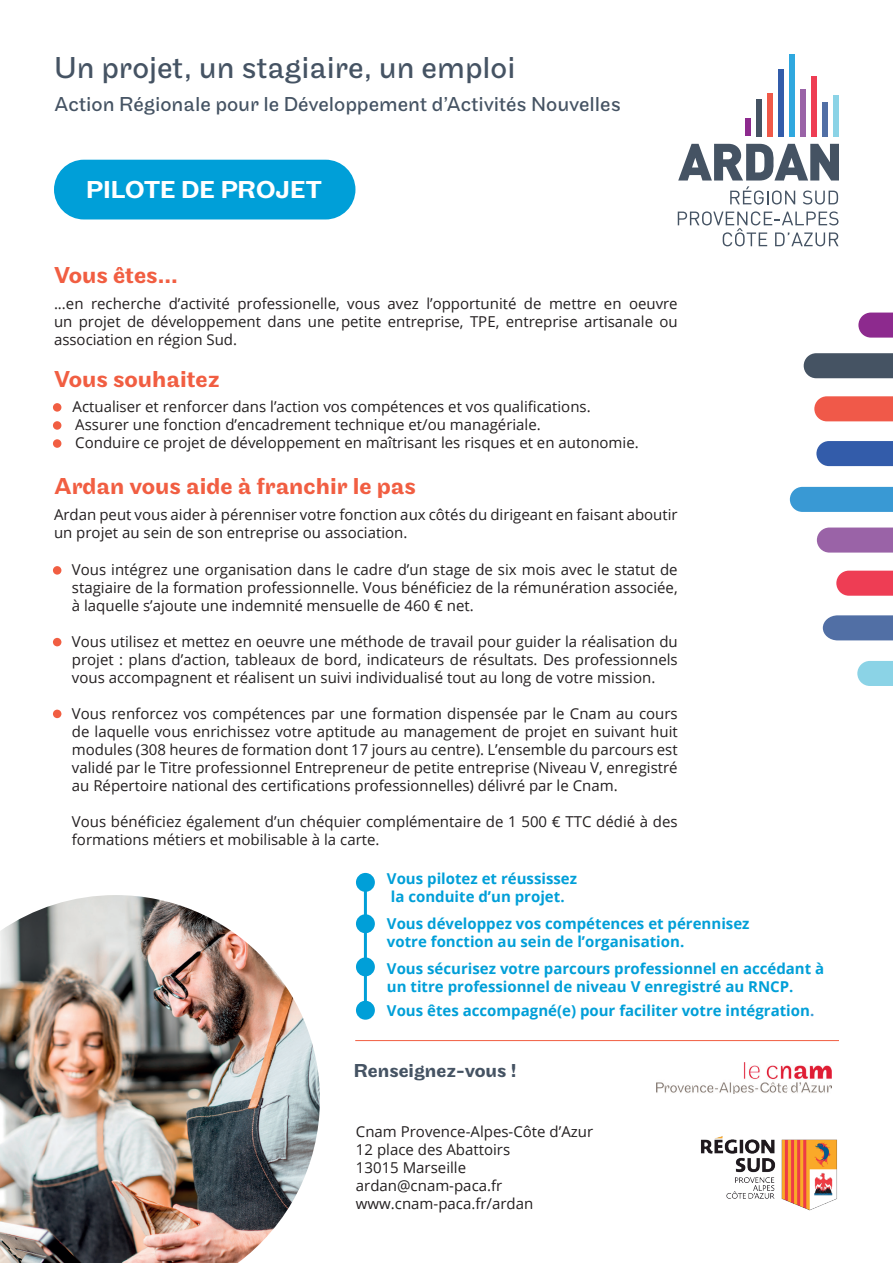
<style>
.page{position:relative;width:893px;height:1263px;background:#fff}
.page>*{position:absolute;margin:0;border:0;box-sizing:border-box;transform-origin:0 0}
.t1{font:31.5px "Maple";color:#455363}
.t2{font:500 25.5px "Maple";color:#fff}
.t3{font:500 24px "Maple";color:#f15e42}
.t4{font:21px "Maple";color:#455363}
.t5{font:500 19.5px "Maple";color:#455363}
.t6{font:15px/18px "Open Sans";color:#231f20;text-align:justify}
.t7{font:700 15px/18px "Open Sans";color:#009fd8}
.s1{color:#3999d4}
</style>
<div class="page">
<svg style="left:678px;top:144px;width:161px;height:60px"></svg>
<svg style="left:678px;top:211px;width:160px;height:35px"></svg>
<div style="left:789px;top:54px;width:6px;height:82px;background:#2fa8df"></div>
<div style="left:778px;top:69px;width:6px;height:67px;background:#335caa"></div>
<div style="left:800px;top:89px;width:6px;height:47px;background:#9a63a7"></div>
<div style="left:811px;top:76px;width:6px;height:60px;background:#ee3d54"></div>
<div style="left:822px;top:102px;width:6px;height:34px;background:#516fa5"></div>
<div style="left:756px;top:99px;width:6px;height:37px;background:#455363"></div>
<div style="left:745px;top:118px;width:6px;height:18px;background:#8d2a8e"></div>
<div style="left:833px;top:95px;width:6px;height:41px;background:#8bd3e6"></div>
<div style="left:767px;top:93px;width:6px;height:43px;background:#f05949"></div>
<div style="left:54px;top:160px;width:301px;height:59px;background:#009fd8;border-radius:30px"></div>
<img style="left:0;top:895px;width:320px;height:368px">
<div style="left:356px;top:873px;width:19px;height:19px;background:#009fd8;border-radius:50%"></div>
<div style="left:356px;top:914px;width:19px;height:19px;background:#009fd8;border-radius:50%"></div>
<div style="left:356px;top:957px;width:19px;height:19px;background:#009fd8;border-radius:50%"></div>
<div style="left:356px;top:1001px;width:19px;height:19px;background:#009fd8;border-radius:50%"></div>
<hr style="left:364px;top:879px;width:3px;height:136px;background:#009fd8">
<hr style="left:355px;top:1040px;width:484px;height:1px;background:#f15e42">
<img style="left:657px;top:1062px;width:174px;height:32px">
<img style="left:701px;top:1136px;width:136px;height:75px">
<div style="left:53px;top:403px;width:8px;height:9px;background:#f15e42;border-radius:50%"></div>
<div style="left:53px;top:421px;width:8px;height:9px;background:#f15e42;border-radius:50%"></div>
<div style="left:53px;top:439px;width:8px;height:9px;background:#f15e42;border-radius:50%"></div>
<div style="left:53px;top:566px;width:8px;height:9px;background:#f15e42;border-radius:50%"></div>
<div style="left:53px;top:638px;width:8px;height:8px;background:#f15e42;border-radius:50%"></div>
<div style="left:53px;top:710px;width:8px;height:8px;background:#f15e42;border-radius:50%"></div>
<svg style="left:857px;top:661px;width:36px;height:25px"></svg>
<svg style="left:823px;top:615px;width:70px;height:25px;background:#5a76a9"></svg>
<svg style="left:836px;top:571px;width:57px;height:25px"></svg>
<svg style="left:817px;top:527px;width:76px;height:26px;background:#a06dad"></svg>
<svg style="left:790px;top:486px;width:103px;height:26px;background:#449fd6"></svg>
<svg style="left:814px;top:396px;width:79px;height:25px;background:#f06151"></svg>
<svg style="left:816px;top:441px;width:77px;height:25px;background:#3b62ad"></svg>
<div style="left:804px;top:353px;width:89px;height:25px;background:#455363"></div>
<svg style="left:858px;top:313px;width:35px;height:25px"></svg>
<h1 class="t1" style="left:54px;top:49px;width:463px">Un projet, un stagiaire, un emploi</h1>
<h3 class="t4" style="left:54px;top:93px;width:568px">Action Régionale pour le Développement d’Activités Nouvelles</h3>
<h2 class="t2" style="left:86px;top:175px;width:237px">PILOTE DE PROJET</h2>
<h3 class="t3" style="left:54px;top:262px;width:125px">Vous êtes...</h3>
<p class="t6" style="left:54px;top:294px;width:625px">...en recherche d’activité professionelle, vous avez l’opportunité de mettre en oeuvre un projet de développement dans une petite entreprise, TPE, entreprise artisanale ou association en région Sud.</p>
<h3 class="t3" style="left:54px;top:365px;width:167px">Vous souhaitez</h3>
<p class="t6" style="left:73px;top:397px;width:568px;text-align:left">Actualiser et renforcer dans l’action vos compétences et vos qualifications.<br>Assurer une fonction d’encadrement technique et/ou managériale.<br>Conduire ce projet de développement en maîtrisant les risques et en autonomie.</p>
<h3 class="t3" style="left:54px;top:472px;width:363px">Ardan vous aide à franchir le pas</h3>
<p class="t6" style="left:54px;top:505px;width:625px">Ardan peut vous aider à pérenniser votre fonction aux côtés du dirigeant en faisant aboutir un projet au sein de son entreprise ou association.</p>
<p class="t6" style="left:72px;top:560px;width:607px">Vous intégrez une organisation dans le cadre d’un stage de six mois avec le statut de stagiaire de la formation professionnelle. Vous bénéficiez de la rémunération associée, à laquelle s’ajoute une indemnité mensuelle de 460 € net.</p>
<p class="t6" style="left:72px;top:632px;width:607px">Vous utilisez et mettez en oeuvre une méthode de travail pour guider la réalisation du projet : plans d’action, tableaux de bord, indicateurs de résultats. Des professionnels vous accompagnent et réalisent un suivi individualisé tout au long de votre mission.</p>
<p class="t6" style="left:72px;top:704px;width:607px">Vous renforcez vos compétences par une formation dispensée par le Cnam au cours de laquelle vous enrichissez votre aptitude au management de projet en suivant huit modules (308 heures de formation dont 17 jours au centre). L’ensemble du parcours est validé par le Titre professionnel Entrepreneur de petite entreprise (Niveau V, enregistré au Répertoire national des certifications professionnelles) délivré par le Cnam.</p>
<p class="t6" style="left:72px;top:812px;width:607px">Vous bénéficiez également d’un chéquier complémentaire de 1 500 € TTC dédié à des formations métiers et mobilisable à la carte.</p>
<p class="t7" style="left:387px;top:869px;width:192px">Vous pilotez et réussissez la conduite d’un projet.</p>
<p class="t7" style="left:387px;top:914px;width:364px">Vous développez vos compétences et pérennisez votre fonction au sein de l’organisation.</p>
<p class="t7" style="left:387px;top:959px;width:439px">Vous sécurisez votre parcours professionnel en accédant à un titre professionnel de niveau V enregistré au RNCP.</p>
<p class="t7" style="left:387px;top:1001px;width:429px">Vous êtes accompagné(e) pour faciliter votre intégration<span class="s1">.</span></p>
<h3 class="t5" style="left:354px;top:1059px;width:164px">Renseignez-vous !</h3>
<p class="t6" style="left:356px;top:1122px;width:239px;text-align:left">Cnam Provence-Alpes-Côte d’Azur<br>12 place des Abattoirs<br>13015 Marseille ardan@cnam-paca.fr www.cnam-paca.fr/ardan</p>
</div>
